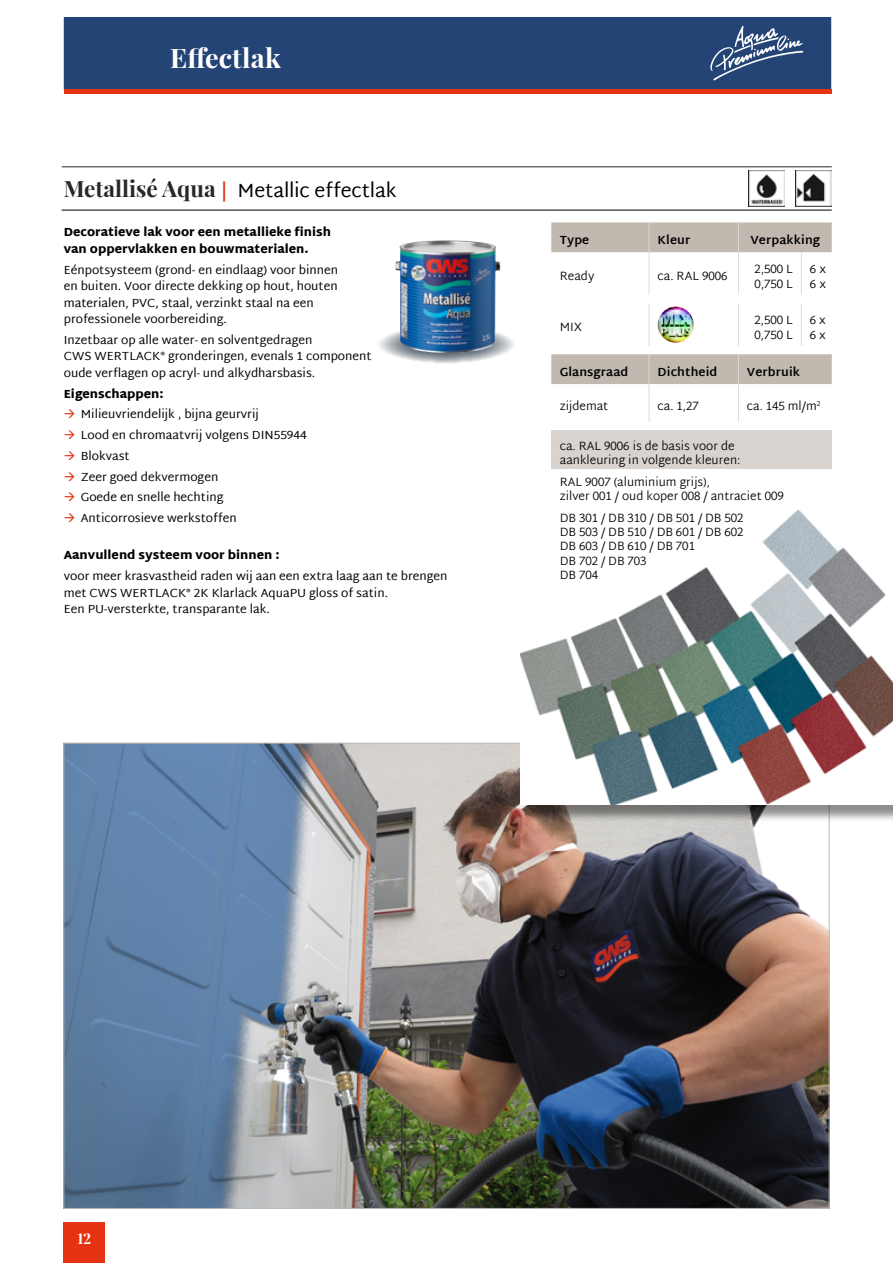
<style>
.page{position:relative;width:893px;height:1263px;background:#fff}
.page>*{position:absolute;margin:0;border:0;box-sizing:border-box;transform-origin:0 0}
.t1{font:700 27px "Playfair Display";letter-spacing:.005em;color:#fff}
.t2{font:19.5px "Martel Sans";letter-spacing:-.01em;color:#000}
.t3{font:700 15px "Playfair Display";color:#fff}
.t4{font:12px/16.5px "Martel Sans";color:#000}
.t5{font:300 12px/14.4px "Martel Sans";color:#000}
.t6{font:900 12px/16.5px "Martel Sans";color:#000}
.t7{font:700 12px "Martel Sans";letter-spacing:.01em;color:#000}
.s1{font-family:"Playfair Display";font-weight:700;font-size:22.5px;color:#282827}
.s2{color:#e63312}
</style>
<div class="page">
<img style="left:65px;top:745px;width:763px;height:462px">
<div style="left:64px;top:17px;width:767px;height:72px;background:#244476"></div>
<div style="left:64px;top:89px;width:767px;height:5px;background:#e63312"></div>
<svg style="left:710px;top:26px;width:93px;height:54px;background:#49638d"></svg>
<svg style="left:375px;top:324px;width:143px;height:40px"></svg>
<hr style="left:62px;top:166px;width:770px;height:1px;background:#282827">
<hr style="left:62px;top:210px;width:770px;height:1px;background:#000">
<img style="left:749px;top:170px;width:36px;height:36px">
<img style="left:395px;top:240px;width:105px;height:113px">
<div style="left:524px;top:513px;width:369px;height:309px;background:#000;opacity:.45"></div>
<img style="left:521px;top:510px;width:372px;height:295px">
<img style="left:796px;top:170px;width:36px;height:36px">
<svg style="left:551px;top:222px;width:281px;height:162px"></svg>
<div style="left:551px;top:431px;width:281px;height:38px;background:#d9d3cf"></div>
<hr style="left:649px;top:222px;width:1px;height:30px;background:#dfdad6">
<hr style="left:649px;top:252px;width:1px;height:43px;background:#dfdad6">
<hr style="left:649px;top:303px;width:1px;height:43px;background:#dfdad6">
<hr style="left:649px;top:354px;width:1px;height:30px;background:#dfdad6">
<hr style="left:649px;top:384px;width:1px;height:38px;background:#dfdad6">
<hr style="left:738px;top:222px;width:1px;height:30px;background:#dfdad6">
<hr style="left:738px;top:252px;width:1px;height:43px;background:#dfdad6">
<hr style="left:738px;top:303px;width:1px;height:43px;background:#dfdad6">
<hr style="left:738px;top:354px;width:1px;height:30px;background:#dfdad6">
<hr style="left:738px;top:384px;width:1px;height:38px;background:#dfdad6">
<hr style="left:801px;top:252px;width:1px;height:43px;background:#dfdad6">
<hr style="left:801px;top:303px;width:1px;height:43px;background:#dfdad6">
<img style="left:658px;top:306px;width:36px;height:37px;border-radius:18px">
<div style="left:64px;top:1222px;width:41px;height:41px;background:#e63312"></div>
<h1 class="t1" style="left:170px;top:41px;width:112px">Effectlak</h1>
<h2 class="t2" style="left:64px;top:179px;width:334px"><span class="s1">Metallisé Aqua</span> <span class="s2">|</span> Metallic effectlak</h2>
<p class="t6" style="left:64px;top:224px;width:269px">Decoratieve lak voor een metallieke finish van oppervlakken en bouwmaterialen.</p>
<p class="t4" style="left:64px;top:261px;width:276px">Eénpotsysteem (grond- en eindlaag) voor binnen en buiten. Voor directe dekking op hout, houten materialen, PVC, staal, verzinkt staal na een professionele voorbereiding.</p>
<p class="t4" style="left:64px;top:331px;width:309px">Inzetbaar op alle water- en solventgedragen<br>CWS WERTLACK® gronderingen, evenals 1 component oude verflagen op acryl- und alkydharsbasis.</p>
<p class="t6" style="left:64px;top:385px;width:101px">Eigenschappen:</p>
<p class="t4" style="left:81px;top:404px;width:227px;line-height:20.7px">Milieuvriendelijk , bijna geurvrij<br>Lood en chromaatvrij volgens DIN55944<br>Blokvast<br>Zeer goed dekvermogen<br>Goede en snelle hechting<br>Anticorrosieve werkstoffen</p>
<p class="t6" style="left:64px;top:547px;width:217px">Aanvullend systeem voor binnen :</p>
<p class="t4" style="left:64px;top:568px;width:385px">voor meer krasvastheid raden wij aan een extra laag aan te brengen met CWS WERTLACK® 2K Klarlack AquaPU gloss of satin.<br>Een PU-versterkte, transparante lak.</p>
<p class="t7" style="left:560px;top:233px;width:31px">Type</p>
<p class="t7" style="left:658px;top:233px;width:34px">Kleur</p>
<p class="t7" style="left:750px;top:233px;width:71px">Verpakking</p>
<p class="t5" style="left:560px;top:270px;width:36px">Ready</p>
<p class="t5" style="left:658px;top:270px;width:71px">ca. RAL 9006</p>
<p class="t5" style="left:755px;top:263px;width:40px">2,500 L<br>0,750 L</p>
<p class="t5" style="left:810px;top:263px;width:18px">6 x<br>6 x</p>
<p class="t5" style="left:560px;top:321px;width:24px">MIX</p>
<p class="t5" style="left:755px;top:314px;width:40px">2,500 L<br>0,750 L</p>
<p class="t5" style="left:810px;top:314px;width:18px">6 x<br>6 x</p>
<p class="t7" style="left:560px;top:365px;width:70px">Glansgraad</p>
<p class="t7" style="left:658px;top:365px;width:61px">Dichtheid</p>
<p class="t7" style="left:747px;top:365px;width:55px">Verbruik</p>
<p class="t5" style="left:560px;top:399px;width:50px">zijdemat</p>
<p class="t5" style="left:658px;top:399px;width:43px">ca. 1,27</p>
<p class="t5" style="left:747px;top:399px;width:75px">ca. 145 ml/m<sup>2</sup></p>
<p class="t5" style="left:560px;top:439px;width:182px">ca. RAL 9006 is de basis voor de aankleuring in volgende kleuren:</p>
<p class="t5" style="left:560px;top:475px;width:226px">RAL 9007 (aluminium grijs),<br>zilver 001 / oud koper 008 / antraciet 009</p>
<p class="t5" style="left:560px;top:511px;width:185px">DB 301 / DB 310 / DB 501 / DB 502<br>DB 503 / DB 510 / DB 601 / DB 602<br>DB 603 / DB 610 / DB 701<br>DB 702 / DB 703<br>DB 704</p>
<p class="t3" style="left:77px;top:1229px;width:15px">12</p>
</div>
